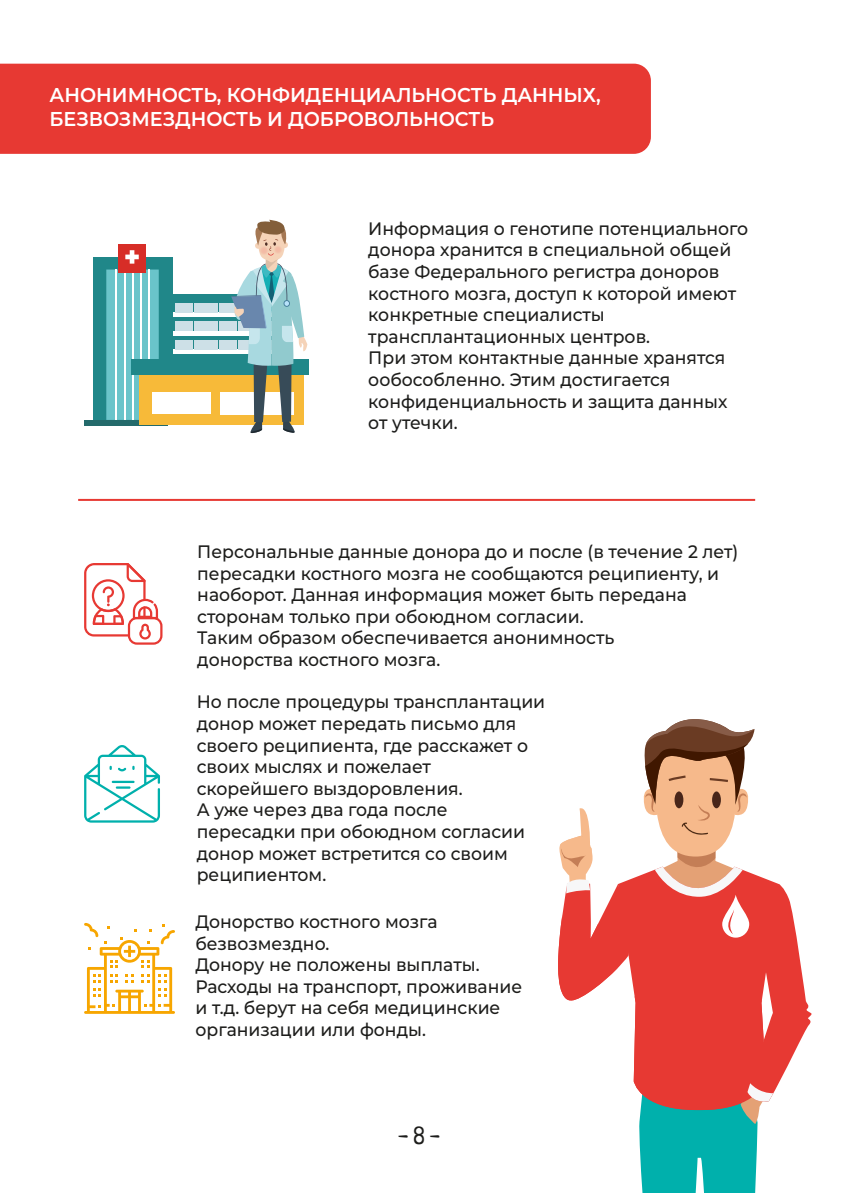
<style>
.page{position:relative;width:843px;height:1193px;background:#fff}
.page>*{position:absolute;margin:0;border:0;box-sizing:border-box;transform-origin:0 0}
.t1{font:24px "Neucha";color:#1d1d1b}
.t2{font:600 20px/24px "Montserrat";color:#fff;scale:.96 1}
.t3{font:500 18px/21.6px "Montserrat";color:#1d1d1b;scale:.96 1}
</style>
<div class="page">
<div style="left:0;top:64px;width:651px;height:90px;background:#e73933"></div>
<svg style="left:558px;top:719px;width:254px;height:473px"></svg>
<div style="left:93px;top:257px;width:79px;height:163px;background:#208789"></div>
<div style="left:84px;top:420px;width:84px;height:5px;background:#236a6b"></div>
<div style="left:172px;top:294px;width:113px;height:81px;background:#208789"></div>
<svg style="left:106px;top:269px;width:53px;height:151px;background:#78c9ce"></svg>
<hr style="left:148px;top:269px;width:1px;height:151px;background:#fff">
<hr style="left:140px;top:269px;width:1px;height:151px;background:#fff">
<hr style="left:132px;top:269px;width:1px;height:151px;background:#fff">
<hr style="left:124px;top:269px;width:1px;height:151px;background:#fff">
<hr style="left:116px;top:269px;width:1px;height:151px;background:#fff">
<div style="left:118px;top:244px;width:28px;height:29px;background:#d72d27"></div>
<svg style="left:125px;top:250px;width:14px;height:13px"></svg>
<hr style="left:173px;top:313px;width:113px;height:4px;background:#fff">
<div style="left:225px;top:303px;width:6px;height:10px;background:#cde0e7"></div>
<div style="left:219px;top:303px;width:6px;height:10px;background:#cde0e7"></div>
<div style="left:213px;top:303px;width:5px;height:10px;background:#cde0e7"></div>
<div style="left:206px;top:303px;width:6px;height:10px;background:#cde0e7"></div>
<div style="left:200px;top:303px;width:6px;height:10px;background:#cde0e7"></div>
<div style="left:194px;top:303px;width:6px;height:10px;background:#cde0e7"></div>
<div style="left:188px;top:303px;width:5px;height:10px;background:#cde0e7"></div>
<div style="left:181px;top:303px;width:6px;height:10px;background:#cde0e7"></div>
<div style="left:175px;top:303px;width:6px;height:10px;background:#cde0e7"></div>
<hr style="left:173px;top:331px;width:113px;height:4px;background:#fff">
<div style="left:225px;top:321px;width:6px;height:10px;background:#cde0e7"></div>
<div style="left:219px;top:321px;width:6px;height:10px;background:#cde0e7"></div>
<div style="left:213px;top:321px;width:5px;height:10px;background:#cde0e7"></div>
<div style="left:206px;top:321px;width:6px;height:10px;background:#cde0e7"></div>
<div style="left:200px;top:321px;width:6px;height:10px;background:#cde0e7"></div>
<div style="left:194px;top:321px;width:6px;height:10px;background:#cde0e7"></div>
<div style="left:188px;top:321px;width:5px;height:10px;background:#cde0e7"></div>
<div style="left:181px;top:321px;width:6px;height:10px;background:#cde0e7"></div>
<div style="left:175px;top:321px;width:6px;height:10px;background:#cde0e7"></div>
<div style="left:173px;top:349px;width:113px;height:5px;background:#fff"></div>
<div style="left:225px;top:340px;width:6px;height:9px;background:#cde0e7"></div>
<div style="left:219px;top:340px;width:6px;height:9px;background:#cde0e7"></div>
<div style="left:213px;top:340px;width:5px;height:9px;background:#cde0e7"></div>
<div style="left:206px;top:340px;width:6px;height:9px;background:#cde0e7"></div>
<div style="left:200px;top:340px;width:6px;height:9px;background:#cde0e7"></div>
<div style="left:194px;top:340px;width:6px;height:9px;background:#cde0e7"></div>
<div style="left:188px;top:340px;width:5px;height:9px;background:#cde0e7"></div>
<div style="left:181px;top:340px;width:6px;height:9px;background:#cde0e7"></div>
<div style="left:175px;top:340px;width:6px;height:9px;background:#cde0e7"></div>
<div style="left:131px;top:359px;width:177px;height:16px;background:#208789"></div>
<div style="left:139px;top:375px;width:164px;height:50px;background:#f7ba39"></div>
<div style="left:152px;top:392px;width:59px;height:22px;background:#fff"></div>
<div style="left:221px;top:392px;width:73px;height:22px;background:#fff"></div>
<svg style="left:231px;top:220px;width:76px;height:213px"></svg>
<svg style="left:84px;top:923px;width:91px;height:90px"></svg>
<hr style="left:78px;top:499px;width:677px;height:2px;background:#e73933">
<svg style="left:84px;top:745px;width:76px;height:77px"></svg>
<svg style="left:84px;top:563px;width:78px;height:81px"></svg>
<p class="t2" style="left:50px;top:82px;width:576px">АНОНИМНОСТЬ, КОНФИДЕНЦИАЛЬНОСТЬ ДАННЫХ,<br>БЕЗВОЗМЕЗДНОСТЬ И ДОБРОВОЛЬНОСТЬ</p>
<p class="t3" style="left:368px;top:217px;width:397px">Информация о генотипе потенциального донора хранится в специальной общей базе Федерального регистра доноров костного мозга, доступ к которой имеют конкретные специалисты трансплантационных центров.<br>При этом контактные данные хранятся ообособленно. Этим достигается конфиденциальность и защита данных от утечки.</p>
<p class="t3" style="left:197px;top:540px;width:565px">Персональные данные донора до и после (в течение 2 лет) пересадки костного мозга не сообщаются реципиенту, и наоборот. Данная информация может быть передана сторонам только при обоюдном согласии.<br>Таким образом обеспечивается анонимность<br>донорства костного мозга.</p>
<p class="t3" style="left:197px;top:690px;width:364px">Но после процедуры трансплантации донор может передать письмо для своего реципиента, где расскажет о своих мыслях и пожелает скорейшего выздоровления.<br>А уже через два года после пересадки при обоюдном согласии донор может встретится со своим реципиентом.</p>
<p class="t3" style="left:195px;top:909px;width:342px">Донорство костного мозга безвозмездно.<br>Донору не положены выплаты.<br>Расходы на транспорт, проживание и т.д. берут на себя медицинские организации или фонды.</p>
<h1 class="t1" style="left:398px;top:1120px;width:43px">-8-</h1>
</div>
